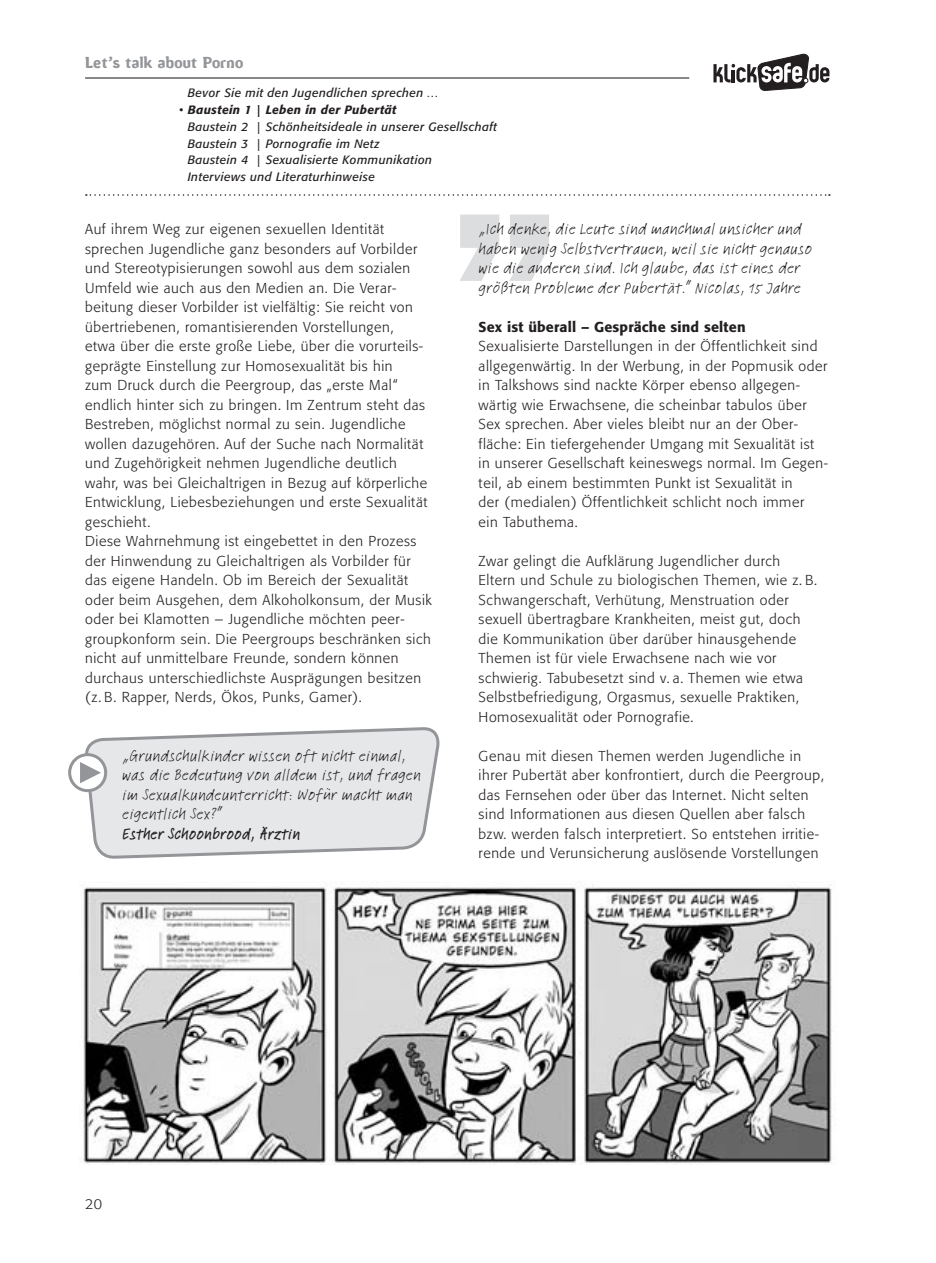
<style>
.page{position:relative;width:936px;height:1263px;background:#fff}
.page>*{position:absolute;margin:0;border:0;box-sizing:border-box;transform-origin:0 0}
.t1{font:16.5px/19.5px "Linotype Feltpen";letter-spacing:.015em;color:#231f20}
.t2{font:15px "Amoebia Drop";letter-spacing:.02em;color:#939598}
.t3{font:300 14.25px/19.5px "Formata BQ";letter-spacing:.04em;color:#231f20}
.t4{font:italic 12px/16.8px "Formata BQ";letter-spacing:.03em;color:#231f20}
.s1{font-weight:500}
</style>
<div class="page">
<svg style="left:713px;top:53px;width:116px;height:38px"></svg>
<hr style="left:85px;top:77px;width:604px;height:2px;background:#231f20">
<svg style="left:86px;top:194px;width:743px;height:2px"></svg>
<svg style="left:460px;top:215px;width:89px;height:66px"></svg>
<img style="left:80px;top:885px;width:752px;height:280px">
<svg style="left:68px;top:727px;width:372px;height:131px;background:#e3e4e6"></svg>
<p class="t2" style="left:85px;top:55px;width:160px">Let’s talk about Porno</p>
<p class="t4" style="left:188px;top:85px;width:251px">Bevor Sie mit den Jugendlichen sprechen …</p>
<p class="t4" style="left:188px;top:101px;width:310px;text-indent:-9px">• <span class="s1">Baustein 1 | Leben in der Pubertät<br></span>Baustein 2 | Schönheitsideale in unserer Gesellschaft Baustein 3 | Pornografie im Netz<br>Baustein 4 | Sexualisierte Kommunikation<br>Interviews und Literaturhinweise</p>
<p class="t3" style="left:85px;top:219px;width:348px">Auf ihrem Weg zur eigenen sexuellen Identität sprechen Jugendliche ganz besonders auf Vorbilder und Stereotypisierungen sowohl aus dem sozialen Umfeld wie auch aus den Medien an. Die Verar&shy;beitung dieser Vorbilder ist vielfältig: Sie reicht von übertriebenen, romantisierenden Vorstellungen,<br>etwa über die erste große Liebe, über die vorurteils&shy;geprägte Einstellung zur Homosexualität bis hin<br>zum Druck durch die Peergroup, das „erste Mal“ endlich hinter sich zu bringen. Im Zentrum steht das Bestreben, möglichst normal zu sein. Jugendliche wollen dazugehören. Auf der Suche nach Normalität und Zugehörigkeit nehmen Jugendliche deutlich wahr, was bei Gleichaltrigen in Bezug auf körperliche Entwicklung, Liebesbeziehungen und erste Sexualität geschieht.<br>Diese Wahrnehmung ist eingebettet in den Prozess der Hinwendung zu Gleichaltrigen als Vorbilder für das eigene Handeln. Ob im Bereich der Sexualität oder beim Ausgehen, dem Alkoholkonsum, der Musik oder bei Klamotten – Jugendliche möchten peer&shy;groupkonform sein. Die Peergroups beschränken sich nicht auf unmittelbare Freunde, sondern können durchaus unterschiedlichste Ausprägungen besitzen (z. B. Rapper, Nerds, Ökos, Punks, Gamer).</p>
<p class="t1" style="left:478px;top:219px;width:335px">„Ich denke, die Leute sind manchmal unsicher und haben wenig Selbstvertrauen, weil sie nicht genauso wie die anderen sind. Ich glaube, das ist eines der größten Probleme der Pubertät.” Nicolas, 15 Jahre</p>
<p class="t3" style="left:478px;top:317px;width:351px"><span class="s1">Sex ist überall – Gespräche sind selten </span>Sexualisierte Darstellungen in der Öffentlichkeit sind allgegenwärtig. In der Werbung, in der Popmusik oder in Talkshows sind nackte Körper ebenso allgegen&shy;wärtig wie Erwachsene, die scheinbar tabulos über Sex sprechen. Aber vieles bleibt nur an der Ober&shy;fläche: Ein tiefergehender Umgang mit Sexualität ist in unserer Gesellschaft keineswegs normal. Im Gegen&shy;teil, ab einem bestimmten Punkt ist Sexualität in<br>der (medialen) Öffentlichkeit schlicht noch immer<br>ein Tabuthema.</p>
<p class="t3" style="left:478px;top:551px;width:340px">Zwar gelingt die Aufklärung Jugendlicher durch Eltern und Schule zu biologischen Themen, wie z. B.<br>Schwangerschaft, Verhütung, Menstruation oder sexuell übertragbare Krankheiten, meist gut, doch die Kommunikation über darüber hinausgehende Themen ist für viele Erwachsene nach wie vor schwierig. Tabubesetzt sind v. a. Themen wie etwa Selbstbefriedigung, Orgasmus, sexuelle Praktiken, Homosexualität oder Pornografie.</p>
<p class="t3" style="left:478px;top:746px;width:347px">Genau mit diesen Themen werden Jugendliche in ihrer Pubertät aber konfrontiert, durch die Peergroup, das Fernsehen oder über das Internet. Nicht selten sind Informationen aus diesen Quellen aber falsch bzw. werden falsch interpretiert. So entstehen irritie&shy;rende und Verunsicherung auslösende Vorstellungen</p>
<p class="t1" style="left:122px;top:745px;width:300px">„Grundschulkinder wissen oft nicht einmal, was die Bedeutung von alldem ist, und fragen im Sexualkundeunterricht: Wofür macht man eigentlich Sex?”<br><span class="s1">Esther Schoonbrood, Ärztin</span></p>
<p class="t3" style="left:85px;top:1194px;width:19px">20</p>
</div>
